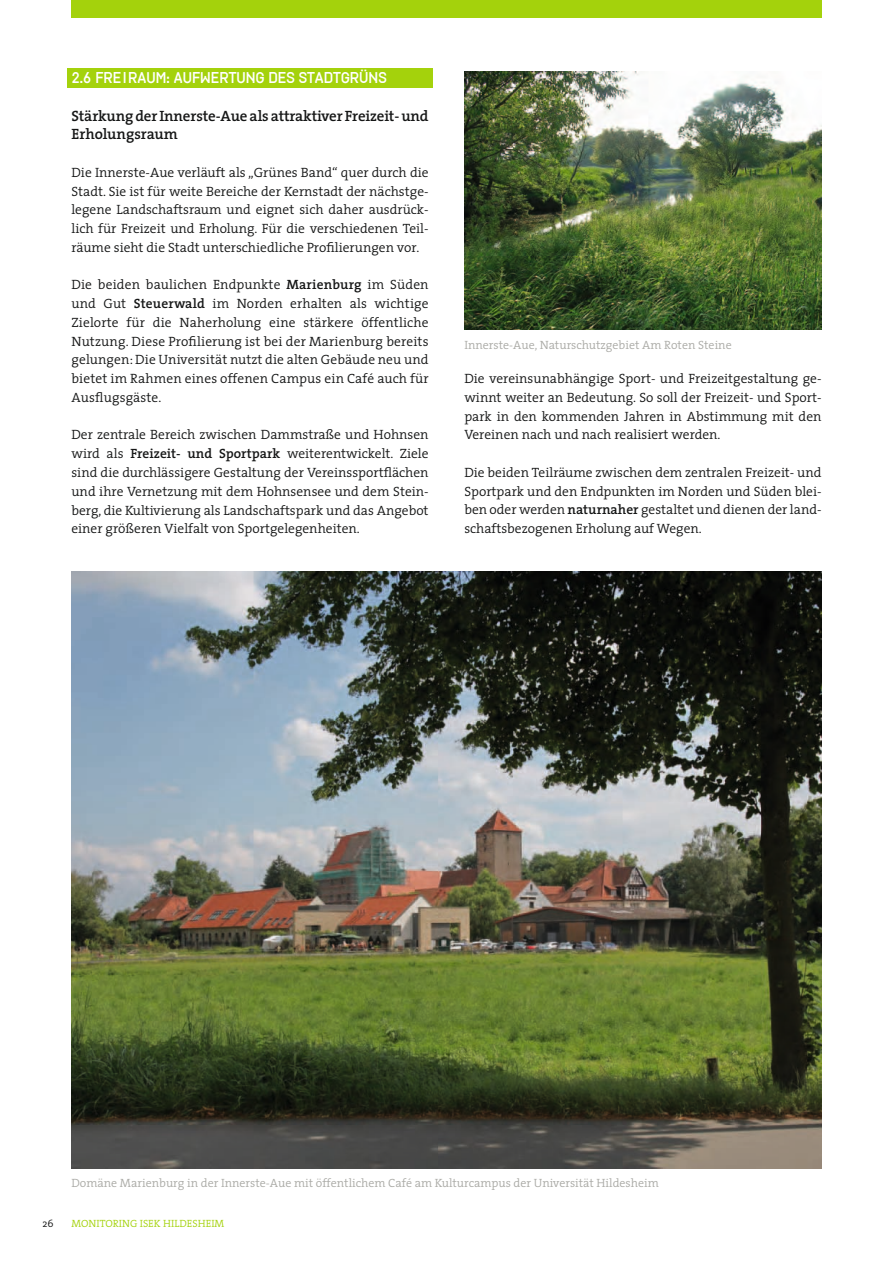
<style>
.page{position:relative;width:893px;height:1263px;background:#fff}
.page>*{position:absolute;margin:0;border:0;box-sizing:border-box;transform-origin:0 0}
.t1{font:600 15px/18.8px "The Serif";letter-spacing:-.01em;color:#151616}
.t2{font:500 15px "Uberform";letter-spacing:-.02em;color:#fff}
.t3{font:300 13.5px/18.8px "The Serif";color:#151616;text-align:justify}
.t4{font:300 12px "The Serif";color:#aaaaa6}
.t5{font:300 10.5px "The Serif";color:#a4d20c}
.t6{font:300 10.5px "The Serif";color:#151616}
.s1{font-weight:600}
</style>
<div class="page">
<div style="left:71px;top:0;width:750px;height:18px;background:#a4d20c"></div>
<div style="left:67px;top:68px;width:366px;height:20px;background:#a4d20c"></div>
<img style="left:464px;top:71px;width:357px;height:258px">
<img style="left:71px;top:571px;width:750px;height:597px">
<p class="t2" style="left:71px;top:68px;width:28px">2.6 FRE</p>
<p class="t2" style="left:121px;top:68px;width:17px">IRAUM</p>
<p class="t2" style="left:166px;top:68px;width:145px">: AUFWERTUNG DES STADT-GRÜNS</p>
<p class="t1" style="left:71px;top:106px;width:359px">Stärkung der Innerste-Aue als attraktiver Freizeit- und<br>Erholungsraum</p>
<p class="t3" style="left:71px;top:163px;width:359px">Die Innerste-Aue verläuft als „Grünes Band“ quer durch die Stadt. Sie ist für weite Bereiche der Kernstadt der nächstge&shy;legene Landschaftsraum und eignet sich daher ausdrück&shy;lich für Freizeit und Erholung. Für die verschiedenen Teil&shy;räume sieht die Stadt unterschiedliche Profilierungen vor.</p>
<p class="t3" style="left:71px;top:276px;width:359px">Die beiden baulichen Endpunkte <span class="s1">Marienburg</span> im Süden und Gut <span class="s1">Steuerwald</span> im Norden erhalten als wichtige Zielorte für die Naherholung eine stärkere öffentliche Nutzung. Diese Profilierung ist bei der Marienburg bereits gelungen: Die Universität nutzt die alten Gebäude neu und bietet im Rahmen eines offenen Campus ein Café auch für Ausflugsgäste.</p>
<p class="t3" style="left:71px;top:426px;width:359px">Der zentrale Bereich zwischen Dammstraße und Hohnsen wird als <span class="s1">Freizeit- und Sportpark</span> weiterentwickelt. Ziele sind die durchlässigere Gestaltung der Vereinssportflächen und ihre Vernetzung mit dem Hohnsensee und dem Stein&shy;berg, die Kultivierung als Landschaftspark und das Angebot einer größeren Vielfalt von Sportgelegenheiten.</p>
<p class="t4" style="left:464px;top:337px;width:269px">Innerste-Aue, Naturschutzgebiet Am Roten Steine</p>
<p class="t3" style="left:464px;top:369px;width:359px">Die vereinsunabhängige Sport- und Freizeitgestaltung ge&shy;winnt weiter an Bedeutung. So soll der Freizeit- und Sport&shy;park in den kommenden Jahren in Abstimmung mit den Vereinen nach und nach realisiert werden.</p>
<p class="t3" style="left:464px;top:463px;width:359px">Die beiden Teilräume zwischen dem zentralen Freizeit- und Sportpark und den Endpunkten im Norden und Süden blei&shy;ben oder werden <span class="s1">naturnaher</span> gestaltet und dienen der land&shy;schaftsbezogenen Erholung auf Wegen.</p>
<p class="t4" style="left:71px;top:1175px;width:589px">Domäne Marienburg in der Innerste-Aue mit öffentlichem Café am Kulturcampus der Universität Hildesheim</p>
<p class="t6" style="left:42px;top:1217px;width:13px">26</p>
<p class="t5" style="left:71px;top:1217px;width:14px">Monitoring</p>
<p class="t5" style="left:140px;top:1217px;width:48px">ISEK Hildesheim</p>
</div>
